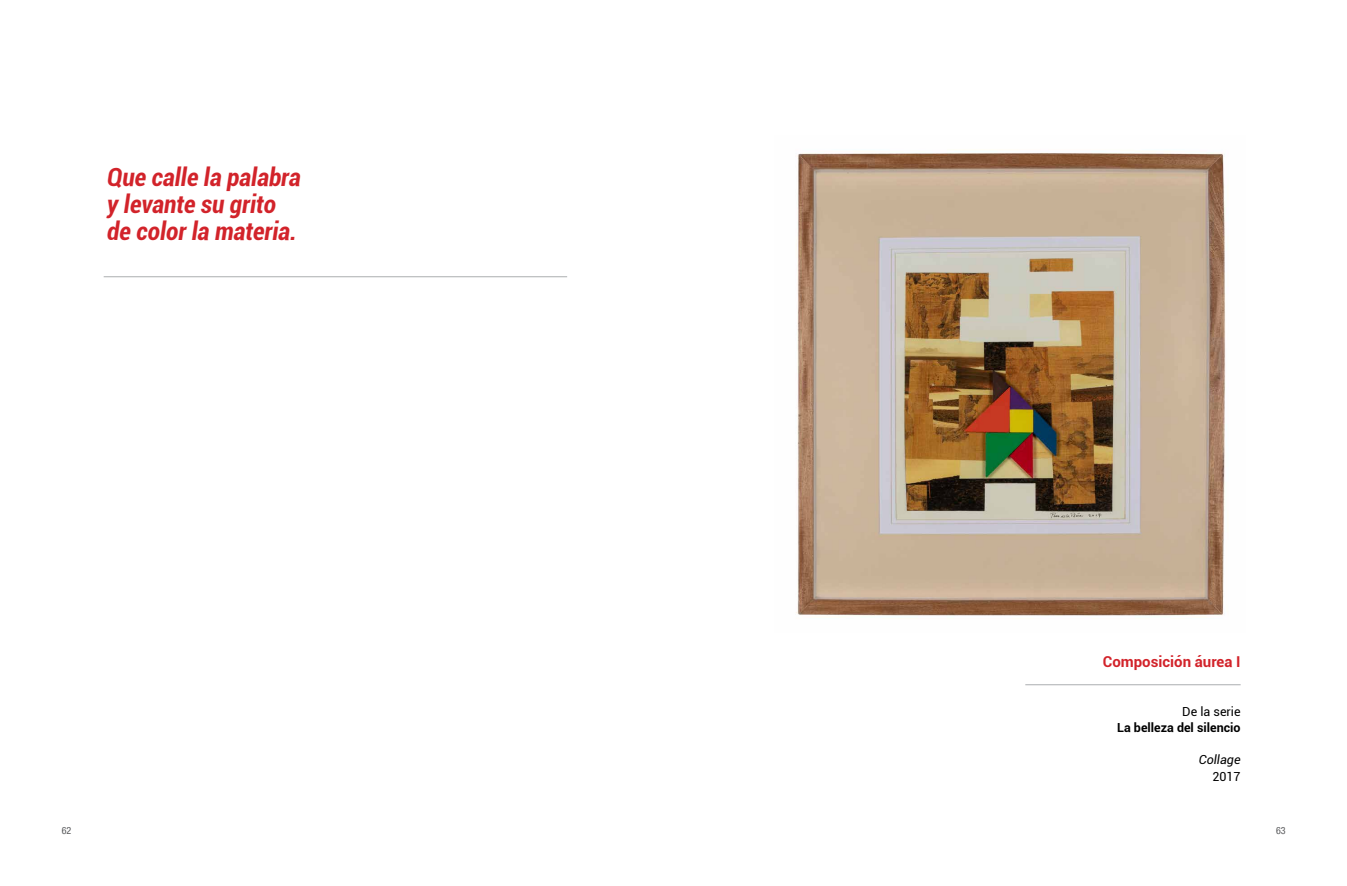
<style>
.page{position:relative;width:1347px;height:886px;background:#fff}
.page>*{position:absolute;margin:0;border:0;box-sizing:border-box;transform-origin:0 0}
.t1{font:italic 700 condensed 25px/27px "Roboto";color:#d2232a}
.t2{font:700 15px "Roboto";color:#d2232a}
.t3{font:700 12.5px "Roboto";color:#000}
.t4{font:12.5px "Roboto";color:#000}
.t5{font:italic 12.5px "Roboto";color:#000}
.t6{font:condensed 10px "Helvetica Neue LT Com";color:#58595b}
</style>
<div class="page">
<hr style="left:104px;top:276px;width:463px;height:1px;background:#bcbec0">
<img style="left:796px;top:153px;width:430px;height:463px">
<hr style="left:1025px;top:684px;width:215px;height:1px;background:#bcbec0">
<p class="t1" style="left:107px;top:163px;width:195px">Que calle la palabra y levante su grito de color la materia.</p>
<p class="t2" style="left:1102px;top:651px;width:139px">Composición áurea I</p>
<p class="t4" style="left:1182px;top:702px;width:60px">De la serie</p>
<p class="t3" style="left:1117px;top:718px;width:125px">La belleza del silencio</p>
<p class="t5" style="left:1198px;top:751px;width:43px">Collage</p>
<p class="t4" style="left:1212px;top:767px;width:30px">2017</p>
<p class="t6" style="left:62px;top:824px;width:11px">62</p>
<p class="t6" style="left:1276px;top:824px;width:11px">63</p>
</div>
